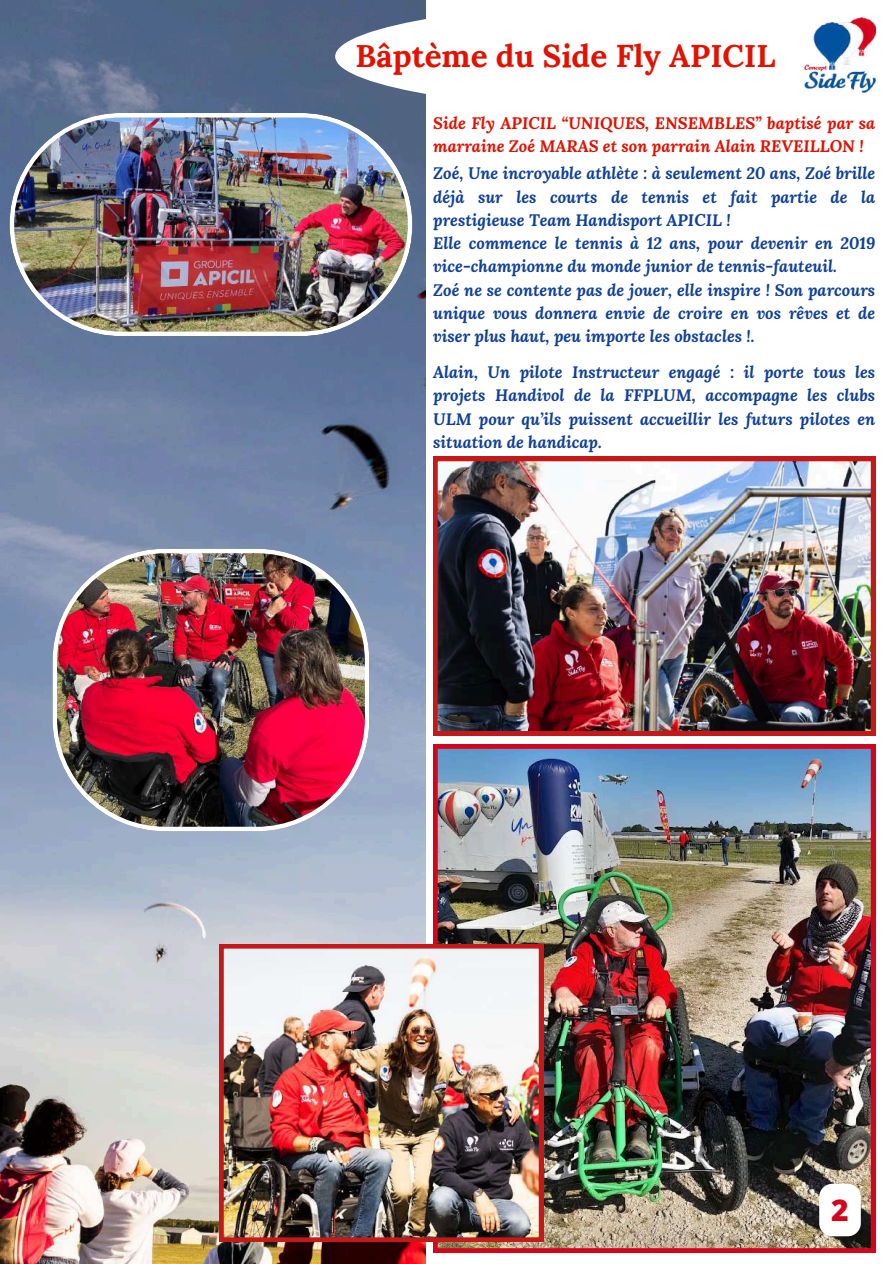
<style>
.page{position:relative;width:894px;height:1264px;background:#fff}
.page>*{position:absolute;margin:0;border:0;box-sizing:border-box;transform-origin:0 0}
.t1{font:700 31.5px "Lora";color:#e21100}
.t2{font:800 30px "Open Sans";color:#d3041c}
.t3{font:italic 700 16.5px/23.2px "Lora";color:#104098}
.t4{font:italic 700 16.5px/23.2px "Lora";color:#e21100}
</style>
<div class="page">
<img style="left:0;top:0;width:425px;height:1263px">
<img style="left:53px;top:548px;width:316px;height:283px">
<svg style="left:335px;top:0;width:541px;height:113px"></svg>
<img style="left:433px;top:744px;width:442px;height:508px">
<img style="left:10px;top:113px;width:402px;height:223px">
<img style="left:433px;top:457px;width:442px;height:278px">
<img style="left:219px;top:944px;width:324px;height:297px">
<div style="left:819px;top:1183px;width:41px;height:53px;background:#fff;border-radius:13px"></div>
<img style="left:804px;top:17px;width:71px;height:76px">
<h1 class="t1" style="left:355px;top:35px;width:421px">Bâptème du Side Fly APICIL</h1>
<p class="t4" style="left:433px;top:111px;width:443px">Side Fly APICIL “UNIQUES, ENSEMBLES” baptisé par sa marraine Zoé MARAS et son parrain Alain REVEILLON !</p>
<p class="t3" style="left:433px;top:161px;width:443px">Zoé, Une incroyable athlète : à seulement 20 ans, Zoé brille déjà sur les courts de tennis et fait partie de la prestigieuse Team Handisport APICIL !<br>Elle commence le tennis à 12 ans, pour devenir en 2019 vice-championne du monde junior de tennis-fauteuil.<br>Zoé ne se contente pas de jouer, elle inspire ! Son parcours unique vous donnera envie de croire en vos rêves et de viser plus haut, peu importe les obstacles !.</p>
<p class="t3" style="left:433px;top:360px;width:443px;text-align:justify">Alain, Un pilote Instructeur engagé : il porte tous les projets Handivol de la FFPLUM, accompagne les clubs ULM pour qu’ils puissent accueillir les futurs pilotes en situation de handicap.</p>
<h2 class="t2" style="left:831px;top:1189px;width:19px">2</h2>
</div>
